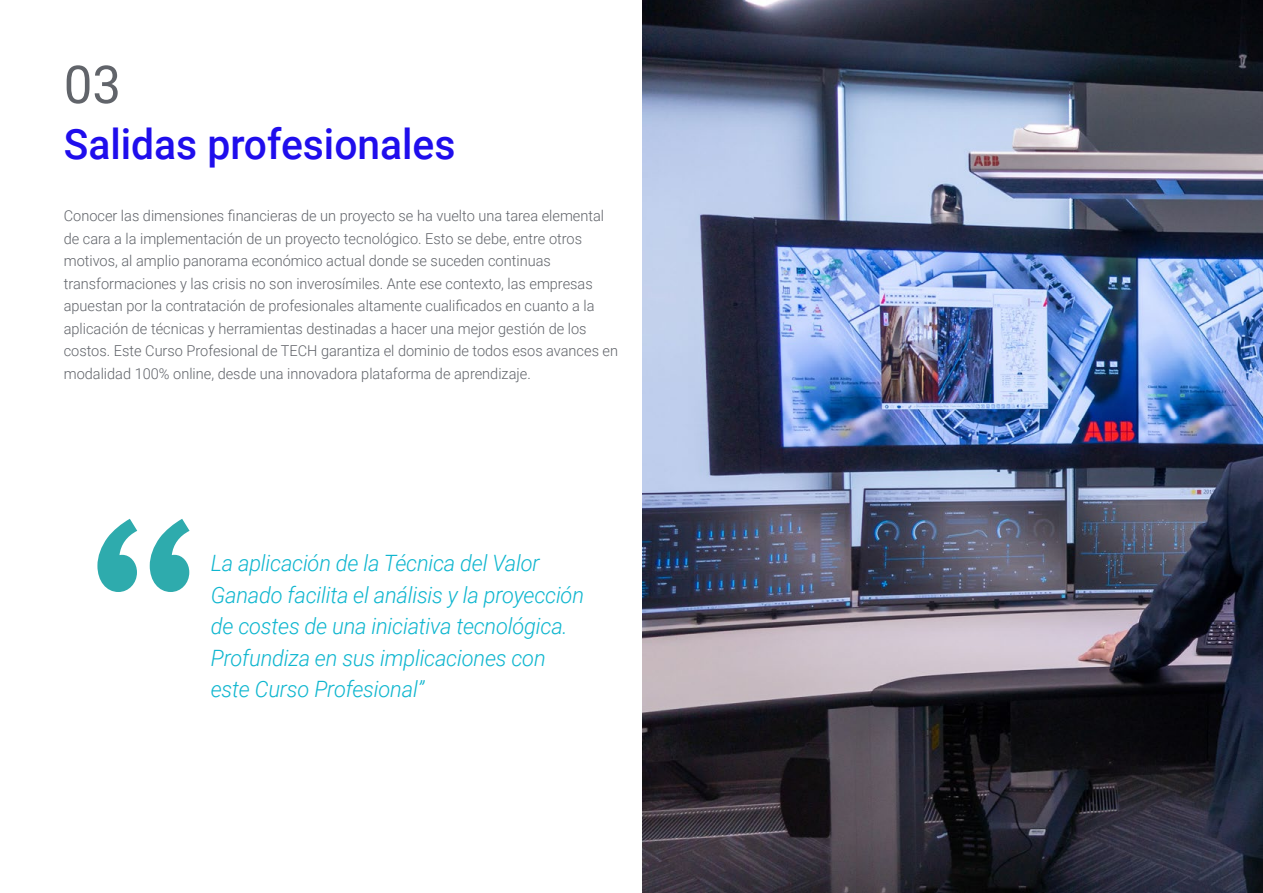
<style>
.page{position:relative;width:1263px;height:893px;background:#fff}
.page>*{position:absolute;margin:0;border:0;box-sizing:border-box;transform-origin:0 0}
.t1{font:52.5px "Roboto";color:#61646a}
.t2{font:500 42px "Roboto";color:#1f0dec}
.t3{font:italic 300 22.5px/31.5px "Roboto";letter-spacing:-.01em;color:#0fb6cf}
.t4{font:300 15px/22.5px "Roboto";color:#61646a}
</style>
<div class="page">
<svg style="left:97px;top:519px;width:93px;height:73px"></svg>
<img style="left:642px;top:0;width:621px;height:893px">
<h1 class="t1" style="left:64px;top:48px;width:59px">03</h1>
<h2 class="t2" style="left:64px;top:115px;width:393px">Salidas profesionales</h2>
<p class="t4" style="left:64px;top:204px;width:556px">Conocer las dimensiones financieras de un proyecto se ha vuelto una tarea elemental de cara a la implementación de un proyecto tecnológico. Esto se debe, entre otros motivos, al amplio panorama económico actual donde se suceden continuas transformaciones y las crisis no son inverosímiles. Ante ese contexto, las empresas apuestan por la contratación de profesionales altamente cualificados en cuanto a la aplicación de técnicas y herramientas destinadas a hacer una mejor gestión de los costos. Este Curso Profesional de TECH garantiza el dominio de todos esos avances en modalidad 100% online, desde una innovadora plataforma de aprendizaje.</p>
<h3 class="t3" style="left:211px;top:547px;width:375px">La aplicación de la Técnica del Valor Ganado facilita el análisis y la proyección de costes de una iniciativa tecnológica.<br>Profundiza en sus implicaciones con este Curso Profesional”</h3>
</div>
